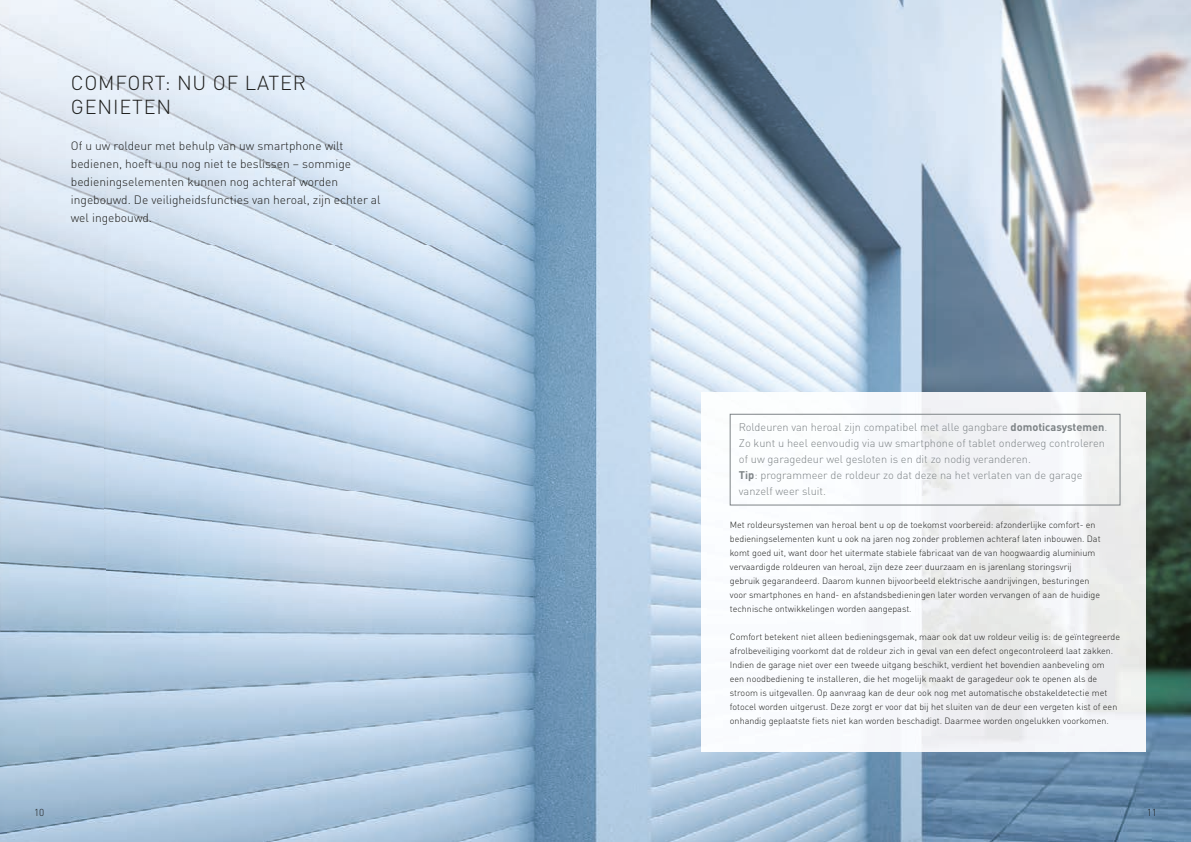
<style>
.page{position:relative;width:1191px;height:842px;background:#fff}
.page>*{position:absolute;margin:0;border:0;box-sizing:border-box;transform-origin:0 0}
.t1{font:300 20px/24px "DIN Pro";color:#1d1d1b}
.t2{font:300 12px/18px "DIN Pro";color:#1d1d1b}
.t3{font:300 11px/16px "DIN Pro";color:#7d8386}
.t4{font:300 10px "DIN Pro";color:#1d1d1b}
.t5{font:300 9px/14px "DIN Pro";color:#1d1d1b}
.s1{font-weight:700}
</style>
<div class="page">
<img style="left:0;top:0;width:1191px;height:842px">
<img style="left:701px;top:393px;width:444px;height:359px">
<img style="left:0;top:0;width:595px;height:632px">
<div style="left:730px;top:414px;width:390px;height:91px;border:1px solid #7d8386"></div>
<h1 class="t1" style="left:71px;top:69px;width:237px">COMFORT: NU OF LATER<br>GENIETEN</h1>
<h2 class="t2" style="left:71px;top:135px;width:311px">Of u uw roldeur met behulp van uw smartphone wilt bedienen, hoeft u nu nog niet te beslissen – sommige bedieningselementen kunnen nog achteraf worden ingebouwd. De veiligheidsfuncties van heroal, zijn echter al wel ingebouwd.</h2>
<p class="t3" style="left:739px;top:418px;width:370px">Roldeuren van heroal zijn compatibel met alle gangbare <span class="s1">domoticasystemen</span>.<br>Zo kunt u heel eenvoudig via uw smartphone of tablet onderweg controleren of uw garagedeur wel gesloten is en dit zo nodig veranderen.<br><span class="s1">Tip</span>: programmeer de roldeur zo dat deze na het verlaten van de garage vanzelf weer sluit.</p>
<p class="t5" style="left:730px;top:517px;width:372px">Met roldeursystemen van heroal bent u op de toekomst voorbereid: afzonderlijke comfort- en bedieningselementen kunt u ook na jaren nog zonder problemen achteraf laten inbouwen. Dat komt goed uit, want door het uitermate stabiele fabricaat van de van hoogwaardig aluminium vervaardigde roldeuren van heroal, zijn deze zeer duurzaam en is jarenlang storingsvrij gebruik gegarandeerd. Daarom kunnen bijvoorbeeld elektrische aandrijvingen, besturingen voor smartphones en hand- en afstandsbedieningen later worden vervangen of aan de huidige technische ontwikkelingen worden aangepast.</p>
<p class="t5" style="left:730px;top:629px;width:391px">Comfort betekent niet alleen bedieningsgemak, maar ook dat uw roldeur veilig is: de geïntegreerde afrolbeveiliging voorkomt dat de roldeur zich in geval van een defect ongecontroleerd laat zakken.<br>Indien de garage niet over een tweede uitgang beschikt, verdient het bovendien aanbeveling om een noodbediening te installeren, die het mogelijk maakt de garagedeur ook te openen als de stroom is uitgevallen. Op aanvraag kan de deur ook nog met automatische obstakeldetectie met fotocel worden uitgerust. Deze zorgt er voor dat bij het sluiten van de deur een vergeten kist of een onhandig geplaatste fiets niet kan worden beschadigt. Daarmee worden ongelukken voorkomen.</p>
<p class="t4" style="left:34px;top:804px;width:12px">10</p>
<p class="t4" style="left:1146px;top:804px;width:12px">11</p>
</div>
